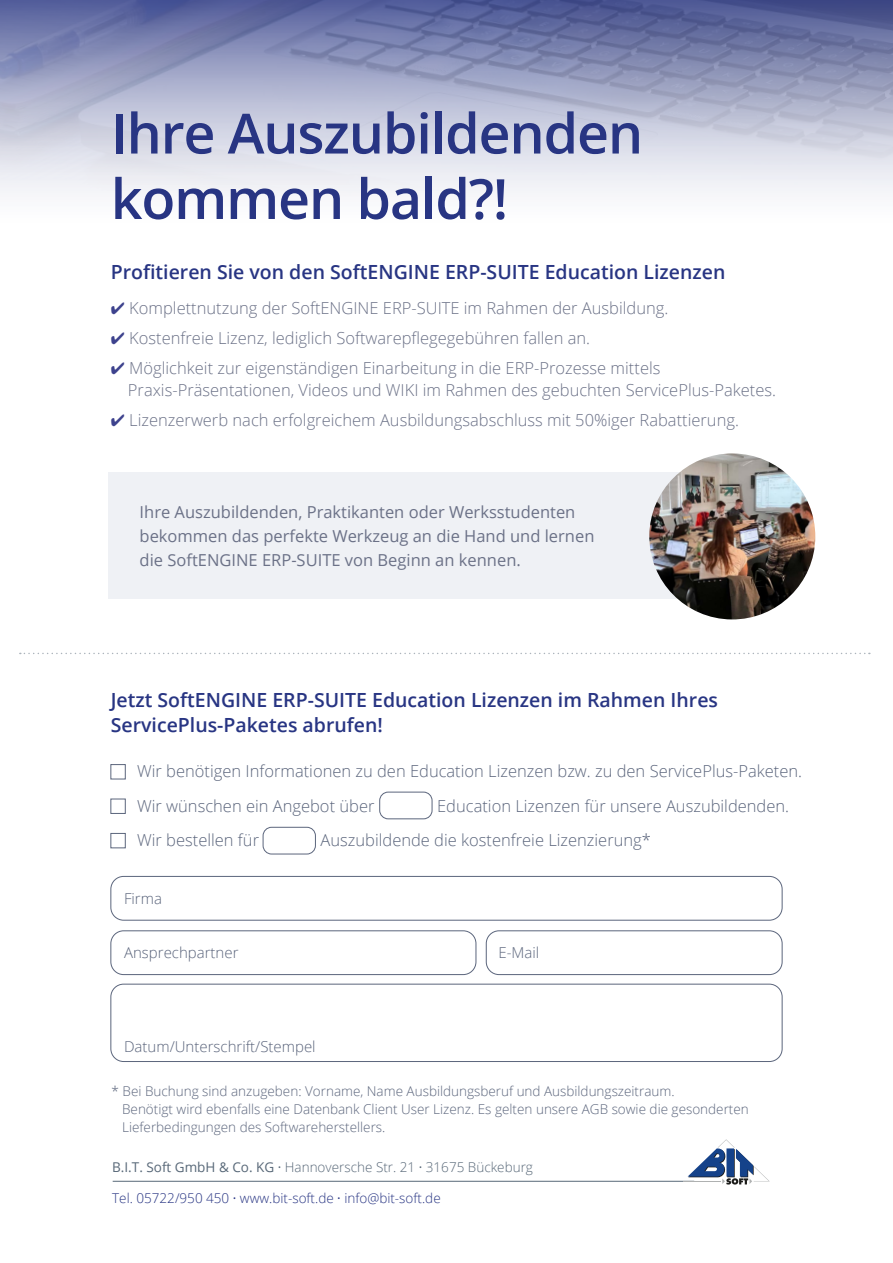
<style>
.page{position:relative;width:893px;height:1263px;background:#fff}
.page>*{position:absolute;margin:0;border:0;box-sizing:border-box;transform-origin:0 0}
.t1{font:600 55.5px/65.4px "Open Sans";letter-spacing:-.02em;color:#283583}
.t2{font:600 19.5px/25.5px "Open Sans";color:#283583}
.t3{font:300 16.5px/22.5px "Open Sans";color:#6b7187}
.t4{font:300 16.5px/34.5px "Open Sans";color:#5b657c}
.t5{font:16.5px/24px "Open Sans";color:#6b7187}
.t6{font:300 15px "Open Sans";color:#5b657c}
.t7{font:300 13.5px/18px "Open Sans";color:#5b657c}
.t8{font:300 13.5px "Open Sans";color:#586878}
.t9{font:300 13.5px "Open Sans";color:#283583}
.s1{color:#3d428d}
.s2{font-weight:400}
</style>
<div class="page">
<svg style="left:0;top:0;width:893px;height:195px;background:#a9aeca"></svg>
<div style="left:108px;top:472px;width:672px;height:126px;background:#eff1f5"></div>
<img style="left:649px;top:453px;width:167px;height:167px">
<svg style="left:20px;top:653px;width:850px;height:1px"></svg>
<div style="left:111px;top:876px;width:671px;height:44px;border:1px solid #5b657c;border-radius:13px"></div>
<div style="left:111px;top:931px;width:365px;height:44px;border:1px solid #5b657c;border-radius:13px"></div>
<div style="left:486px;top:931px;width:296px;height:44px;border:1px solid #5b657c;border-radius:13px"></div>
<div style="left:111px;top:984px;width:671px;height:78px;border:1px solid #5b657c;border-radius:13px"></div>
<hr style="left:113px;top:1181px;width:581px;height:1px;background:#586878">
<hr style="left:683px;top:1181px;width:38px;height:1px;background:#afb1b1">
<svg style="left:688px;top:1139px;width:82px;height:45px"></svg>
<div style="left:111px;top:764px;width:14px;height:15px;border:1px solid #5b657c"></div>
<div style="left:111px;top:799px;width:14px;height:15px;border:1px solid #5b657c"></div>
<div style="left:111px;top:833px;width:14px;height:15px;border:1px solid #5b657c"></div>
<div style="left:379px;top:792px;width:53px;height:27px;border:1px solid #5b657c;border-radius:9px"></div>
<div style="left:263px;top:827px;width:53px;height:27px;border:1px solid #5b657c;border-radius:9px"></div>
<h1 class="t1" style="left:111px;top:100px;width:534px">Ihre Auszubildenden kommen bald?!</h1>
<p class="t2" style="left:111px;top:259px;width:616px">Profitieren Sie von den SoftENGINE ERP-SUITE Education Lizenzen</p>
<p class="t3" style="left:111px;top:296px;width:559px"><span class="s1">✔</span> Komplettnutzung der SoftENGINE ERP-SUITE im Rahmen der Ausbildung.</p>
<p class="t3" style="left:111px;top:326px;width:481px"><span class="s1">✔</span> Kostenfreie Lizenz, lediglich Softwarepflegegebühren fallen an.</p>
<p class="t3" style="left:128px;top:356px;width:650px;text-indent:-17px"><span class="s1">✔</span> Möglichkeit zur eigenständigen Einarbeitung in die ERP-Prozesse mittels<br>Praxis-Präsentationen, Videos und WIKI im Rahmen des gebuchten ServicePlus-Paketes.</p>
<p class="t3" style="left:111px;top:409px;width:630px"><span class="s1">✔</span> Lizenzerwerb nach erfolgreichem Ausbildungsabschluss mit 50%iger Rabattierung.</p>
<p class="t5" style="left:140px;top:499px;width:456px">Ihre Auszubildenden, Praktikanten oder Werksstudenten bekommen das perfekte Werkzeug an die Hand und lernen die SoftENGINE ERP-SUITE von Beginn an kennen.</p>
<p class="t2" style="left:111px;top:686px;width:609px">Jetzt SoftENGINE ERP-SUITE Education Lizenzen im Rahmen Ihres<br>ServicePlus-Paketes abrufen!</p>
<p class="t4" style="left:137px;top:753px;width:666px">Wir benötigen Informationen zu den Education Lizenzen bzw. zu den ServicePlus-Paketen.<br>Wir wünschen ein Angebot über</p>
<p class="t4" style="left:437px;top:788px;width:353px">Education Lizenzen für unsere Auszubildenden.</p>
<p class="t4" style="left:137px;top:822px;width:123px">Wir bestellen für</p>
<p class="t4" style="left:321px;top:822px;width:332px">Auszubildende die kostenfreie Lizenzierung*</p>
<p class="t6" style="left:124px;top:888px;width:39px">Firma</p>
<p class="t6" style="left:124px;top:943px;width:116px">Ansprechpartner</p>
<p class="t6" style="left:498px;top:943px;width:42px">E-Mail</p>
<p class="t6" style="left:124px;top:1036px;width:193px">Datum/Unterschrift/Stempel</p>
<p class="t7" style="left:122px;top:1082px;width:628px;text-indent:-11px">* Bei Buchung sind anzugeben: Vorname, Name Ausbildungsberuf und Ausbildungszeitraum.<br>Benötigt wird ebenfalls eine Datenbank Client User Lizenz. Es gelten unsere AGB sowie die gesonderten<br>Lieferbedingungen des Softwareherstellers.</p>
<p class="t8" style="left:112px;top:1158px;width:422px"><span class="s2">B.I.T. Soft GmbH &amp; Co. KG ·</span> Hannoversche Str. 21 <span class="s2">·</span> 31675 Bückeburg</p>
<p class="t9" style="left:112px;top:1188px;width:330px">Tel. 05722/950 450 <span class="s2">·</span> www.bit-soft.de <span class="s2">·</span> info@bit-soft.de</p>
</div>
